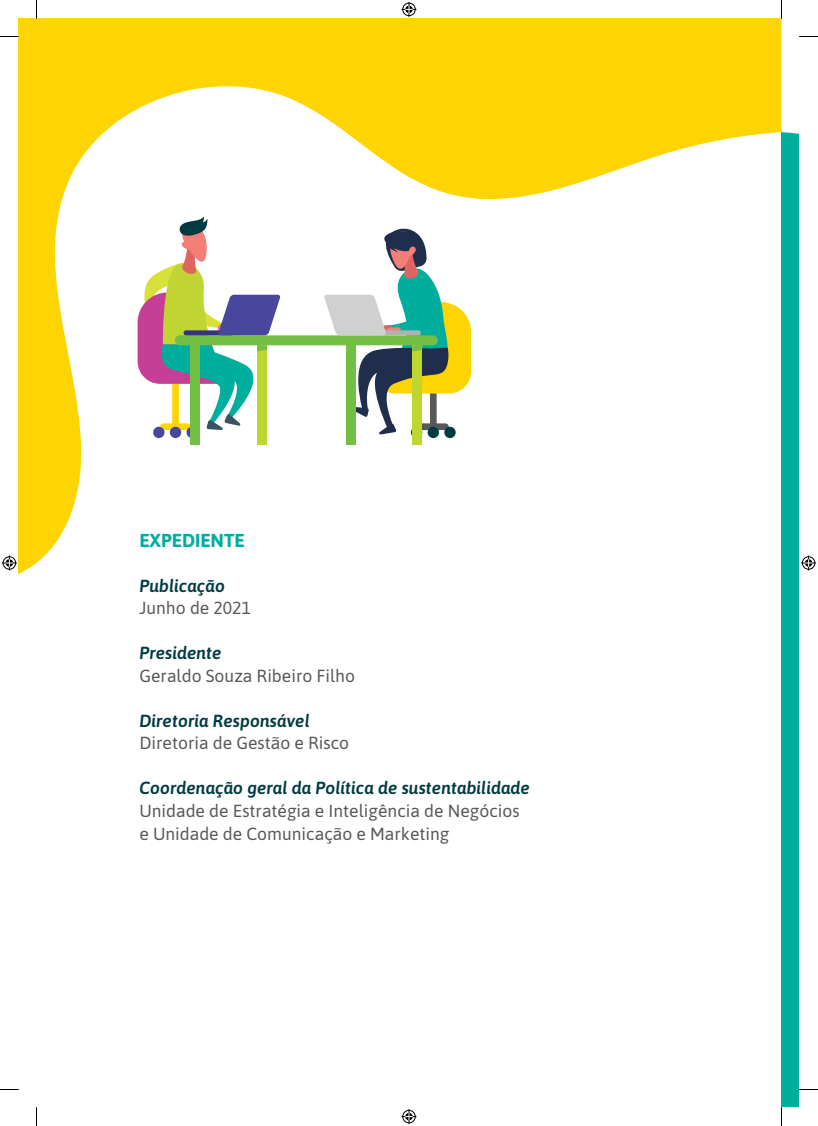
<style>
.page{position:relative;width:818px;height:1126px;background:#fff}
.page>*{position:absolute;margin:0;border:0;box-sizing:border-box;transform-origin:0 0}
.t1{font:700 18.75px "Asap";color:#00ae9d}
.t2{font:17.5px/22.5px "Asap";color:#57585a}
.t3{font:italic 600 17.5px "Asap";color:#003b42}
</style>
<div class="page">
<div style="left:781px;top:36px;width:17px;height:1071px;background:#00ae9d"></div>
<svg style="left:19px;top:19px;width:760px;height:555px"></svg>
<div style="left:186px;top:426px;width:12px;height:12px;background:#48479d;border-radius:50%"></div>
<div style="left:170px;top:426px;width:11px;height:12px;background:#48479d;border-radius:50%"></div>
<div style="left:153px;top:426px;width:11px;height:12px;background:#48479d;border-radius:50%"></div>
<div style="left:427px;top:426px;width:11px;height:12px;background:#003b42;border-radius:50%"></div>
<div style="left:444px;top:426px;width:11px;height:12px;background:#003b42;border-radius:50%"></div>
<div style="left:175px;top:335px;width:262px;height:10px;background:#71bf44;border-radius:5px"></div>
<div style="left:412px;top:345px;width:10px;height:99px;background:#bed630"></div>
<div style="left:345px;top:345px;width:10px;height:99px;background:#71bf44"></div>
<div style="left:190px;top:345px;width:10px;height:99px;background:#71bf44"></div>
<div style="left:257px;top:345px;width:10px;height:99px;background:#bed630"></div>
<svg style="left:324px;top:224px;width:147px;height:210px"></svg>
<svg style="left:137px;top:215px;width:143px;height:215px"></svg>
<svg style="left:0;top:36px;width:19px;height:1px"></svg>
<svg style="left:0;top:1089px;width:19px;height:1px"></svg>
<svg style="left:798px;top:1089px;width:19px;height:1px"></svg>
<svg style="left:36px;top:0;width:1px;height:19px"></svg>
<svg style="left:36px;top:1107px;width:1px;height:18px"></svg>
<svg style="left:401px;top:2px;width:15px;height:15px"></svg>
<div style="left:401px;top:1108px;width:15px;height:16px;border:3px solid #fff;border-radius:50%"></div>
<svg style="left:401px;top:1108px;width:15px;height:15px"></svg>
<svg style="left:2px;top:555px;width:15px;height:15px"></svg>
<svg style="left:779px;top:0;width:38px;height:574px"></svg>
<p class="t1" style="left:139px;top:529px;width:107px">EXPEDIENTE</p>
<p class="t3" style="left:139px;top:573px;width:87px">Publicação</p>
<p class="t2" style="left:139px;top:596px;width:113px">Junho de 2021</p>
<p class="t3" style="left:139px;top:641px;width:84px">Presidente</p>
<p class="t2" style="left:139px;top:663px;width:217px">Geraldo Souza Ribeiro Filho</p>
<p class="t3" style="left:139px;top:708px;width:172px">Diretoria Responsável</p>
<p class="t2" style="left:139px;top:731px;width:211px">Diretoria de Gestão e Risco</p>
<p class="t3" style="left:139px;top:776px;width:392px">Coordenação geral da Política de sustentabilidade</p>
<p class="t2" style="left:139px;top:798px;width:381px">Unidade de Estratégia e Inteligência de Negócios e Unidade de Comunicação e Marketing</p>
</div>
